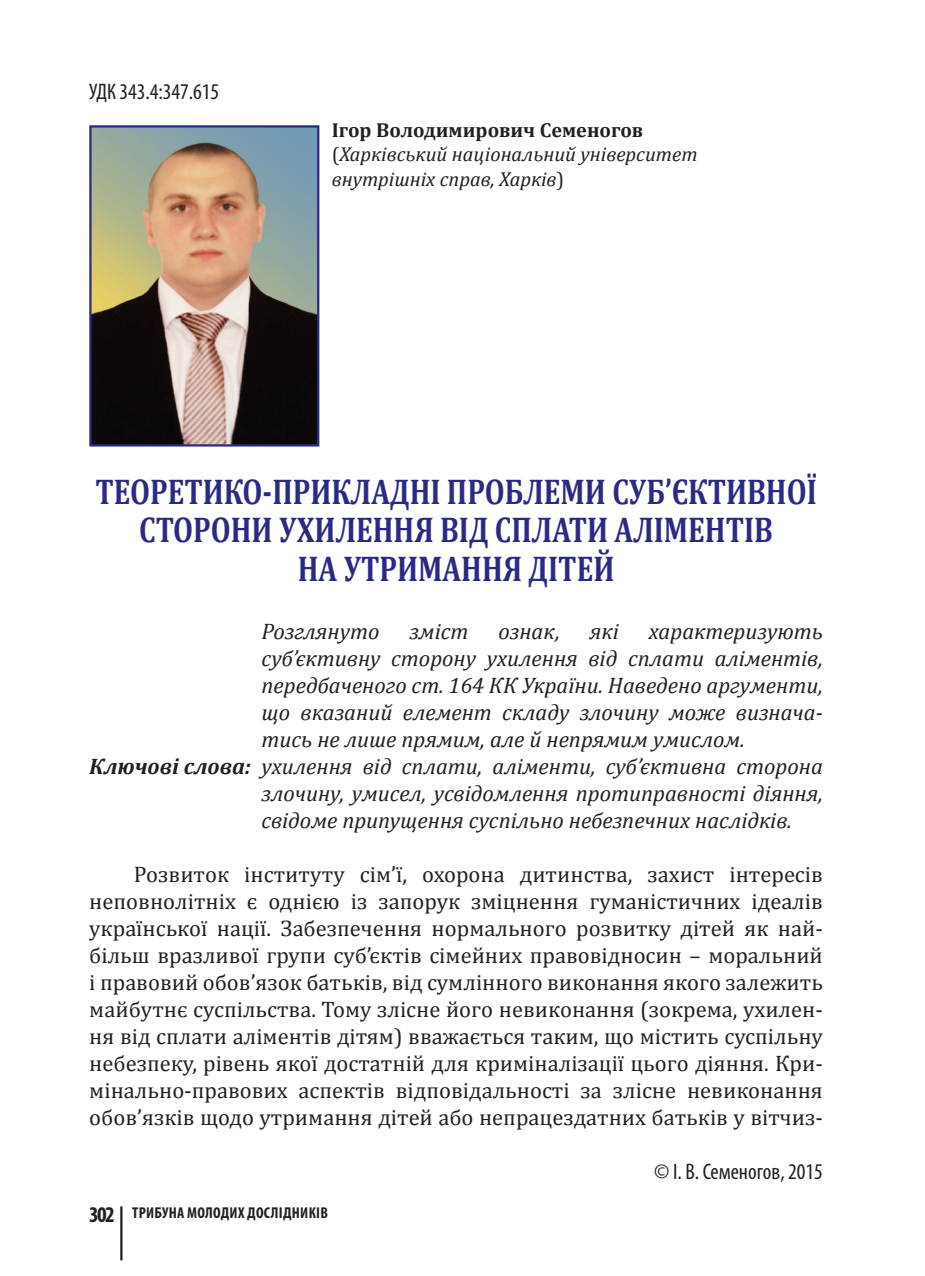
<style>
.page{position:relative;width:925px;height:1276px;background:#fff}
.page>*{position:absolute;margin:0;border:0;box-sizing:border-box;transform-origin:0 0}
.статья_назв{font:700 36px/38.2px "Cambria";color:#2a2a86;text-align:center;scale:.8 1}
.основа{font:22.5px/27px "Cambria";color:#231f20;text-align:justify}
.статья_вступление{font:italic 22.5px/27px "Cambria";color:#231f20;text-align:justify}
.статья_ключ{font:italic 22.5px/27px "Cambria";color:#231f20;text-align:justify}
.статья_УДК_NP{font:condensed 22.5px "Myriad Pro";color:#231f20}
.колонтитул{font:700 condensed 22.5px "Myriad Pro";color:#231f20}
.статья_автор_1{font:italic 20.25px/24.8px "Cambria";color:#231f20}
.колонтитул-2{font:700 condensed 15.75px "Myriad Pro";letter-spacing:.02em;color:#231f20}
.s1{font-weight:700;font-style:normal}
.s2{font-style:normal}
.s3{font-weight:700}
</style>
<div class="page">
<hr style="left:120px;top:1206px;width:3px;height:54px;background:#231f20">
<img style="left:92px;top:128px;width:224px;height:315px">
<div style="left:89px;top:125px;width:230px;height:321px;border:2px solid #2a2a86"></div>
<p class="статья_УДК_NP" style="left:89px;top:78px;width:131px">УДК 343.4:347.615</p>
<p class="статья_автор_1" style="left:332px;top:116px;width:367px"><span class="s1">Ігор Володимирович Семеногов </span><span class="s2">(</span>Харківський національний університет внутрішніх справ, Харків<span class="s2">)</span></p>
<p class="статья_назв" style="left:95px;top:471px;width:903px">ТЕОРЕТИКО-ПРИКЛАДНІ ПРОБЛЕМИ СУБ’ЄКТИВНОЇ<br>СТОРОНИ УХИЛЕННЯ ВІД СПЛАТИ АЛІМЕНТІВ<br>НА УТРИМАННЯ ДІТЕЙ</p>
<p class="статья_вступление" style="left:261px;top:617px;width:119px">Розглянуто</p>
<p class="статья_вступление" style="left:409px;top:617px;width:61px">зміст</p>
<p class="статья_вступление" style="left:498px;top:617px;width:63px">ознак,</p>
<p class="статья_вступление" style="left:590px;top:617px;width:30px">які</p>
<p class="статья_вступление" style="left:261px;top:617px;width:563px;text-indent:387px">характеризують суб’єктивну сторону ухилення від сплати аліментів, передбаченого ст. 164 КК України. Наведено аргументи, що вказаний елемент складу злочину може визнача&shy;тись не лише прямим, але й непрямим умислом.</p>
<p class="статья_ключ" style="left:261px;top:752px;width:563px;text-indent:-172px"><span class="s3">Ключові слова:</span> ухилення від сплати, аліменти, суб’єктивна сторона злочину, умисел, усвідомлення протиправності діяння, свідоме припущення суспільно небезпечних наслідків.</p>
<p class="основа" style="left:89px;top:861px;width:735px;text-indent:45px">Розвиток інституту сім’ї, охорона дитинства, захист інтересів неповнолітніх є однією із запорук зміцнення гуманістичних ідеалів української нації. Забезпечення нормального розвитку дітей як най&shy;більш вразливої групи суб’єктів сімейних правовідносин – моральний і правовий обов’язок батьків, від сумлінного виконання якого залежить майбутнє суспільства. Тому злісне його невиконання (зокрема, ухилен&shy;ня від сплати аліментів дітям) вважається таким, що містить суспільну небезпеку, рівень якої достатній для криміналізації цього діяння. Кри&shy;мінально-правових аспектів відповідальності за злісне невиконання обов’язків щодо утримання дітей або непрацездатних батьків у вітчиз-</p>
<p class="статья_УДК_NP" style="left:654px;top:1158px;width:170px">© І. В. Семеногов, 2015</p>
<p class="колонтитул" style="left:89px;top:1200px;width:27px">302</p>
<p class="колонтитул-2" style="left:132px;top:1203px;width:197px">Трибуна молодих дослідників</p>
</div>
